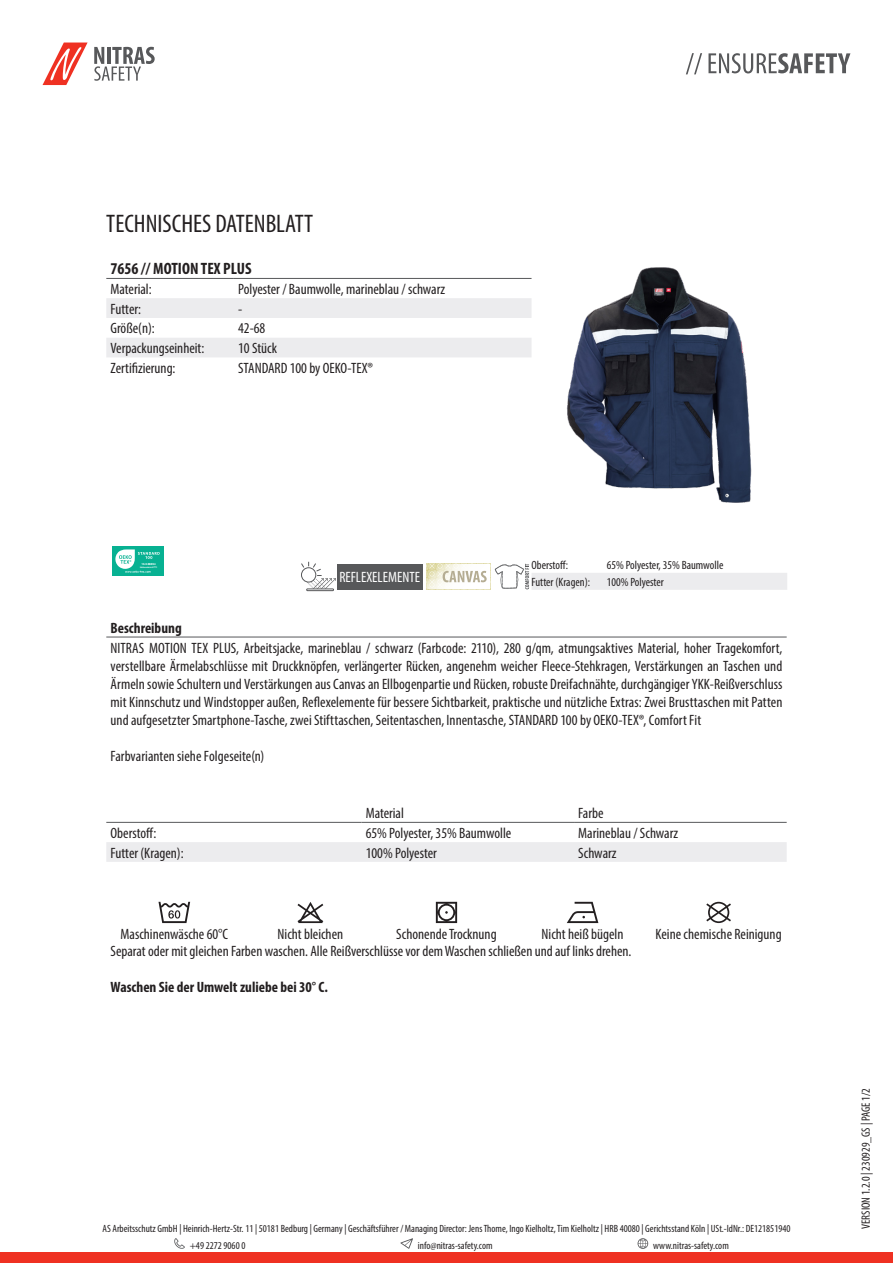
<style>
.page{position:relative;width:893px;height:1263px;background:#fff}
.page>*{position:absolute;margin:0;border:0;box-sizing:border-box;transform-origin:0 0}
.t1{font:condensed 25.5px "Myriad Pro";color:#231f20}
.t2{font:700 condensed 16.5px "Myriad Pro";color:#231f20}
.Headline_Nitras{font:condensed 15px/18px "Myriad Pro";color:#231f20;text-align:justify}
.t3{font:700 condensed 15px "Myriad Pro";color:#231f20}
.t4{font:condensed 15px "Myriad Pro";color:#fff}
.t5{font:condensed 12px "Myriad Pro";color:#231f20}
.t6{font:condensed 10.5px/17px "Myriad Pro";color:#231f20}
.t7{font:700 3px "Foco";color:#fff}
.t8{font:700 2.4px "Foco";color:#fff}
</style>
<div class="page">
<div style="left:0;top:1252px;width:893px;height:11px;background:#ef3122"></div>
<svg style="left:174px;top:1238px;width:11px;height:11px"></svg>
<svg style="left:400px;top:1238px;width:13px;height:11px"></svg>
<svg style="left:638px;top:1238px;width:10px;height:11px"></svg>
<svg style="left:43px;top:43px;width:45px;height:42px"></svg>
<svg style="left:94px;top:47px;width:61px;height:34px"></svg>
<svg style="left:686px;top:53px;width:16px;height:21px"></svg>
<svg style="left:708px;top:53px;width:142px;height:20px"></svg>
<svg style="left:106px;top:298px;width:425px;height:59px"></svg>
<hr style="left:106px;top:278px;width:128px;height:1px;background:#57585a">
<hr style="left:234px;top:278px;width:297px;height:1px;background:#57585a">
<img style="left:531px;top:267px;width:221px;height:236px">
<div style="left:112px;top:546px;width:52px;height:29px;background:#07b192"></div>
<svg style="left:115px;top:549px;width:45px;height:24px"></svg>
<div style="left:337px;top:564px;width:85px;height:25px;background:#57585a"></div>
<svg style="left:426px;top:564px;width:361px;height:26px"></svg>
<hr style="left:106px;top:637px;width:681px;height:1px;background:#57585a">
<div style="left:106px;top:842px;width:681px;height:20px;background:#ececee"></div>
<hr style="left:106px;top:822px;width:255px;height:1px;background:#57585a">
<hr style="left:361px;top:822px;width:213px;height:1px;background:#57585a">
<hr style="left:574px;top:822px;width:213px;height:1px;background:#57585a">
<svg style="left:158px;top:902px;width:32px;height:21px"></svg>
<svg style="left:297px;top:902px;width:26px;height:21px"></svg>
<svg style="left:436px;top:902px;width:21px;height:21px"></svg>
<svg style="left:567px;top:902px;width:31px;height:21px"></svg>
<svg style="left:706px;top:902px;width:25px;height:21px"></svg>
<svg style="left:301px;top:562px;width:35px;height:27px"></svg>
<div style="left:306px;top:589px;width:28px;height:2px;border:1px solid #57585a"></div>
<p class="t1" style="left:106px;top:208px;width:208px">TECHNISCHES DATENBLATT</p>
<p class="t2" style="left:111px;top:258px;width:142px">7656 // MOTION TEX PLUS</p>
<p class="Headline_Nitras" style="left:111px;top:280px;width:43px">Material:</p>
<p class="Headline_Nitras" style="left:238px;top:280px;width:209px">Polyester / Baumwolle, marineblau / schwarz</p>
<p class="Headline_Nitras" style="left:111px;top:300px;width:32px">Futter:</p>
<p class="Headline_Nitras" style="left:238px;top:300px;width:6px">-</p>
<p class="Headline_Nitras" style="left:111px;top:319px;width:46px">Größe(n):</p>
<p class="Headline_Nitras" style="left:238px;top:319px;width:29px">42-68</p>
<p class="Headline_Nitras" style="left:111px;top:339px;width:95px">Verpackungseinheit:</p>
<p class="Headline_Nitras" style="left:238px;top:339px;width:40px">10 Stück</p>
<p class="Headline_Nitras" style="left:111px;top:359px;width:67px">Zertifizierung:</p>
<p class="Headline_Nitras" style="left:238px;top:359px;width:136px">STANDARD 100 by OEKO-TEX®</p>
<p class="t7" style="left:141px;top:562px;width:16px">16.0.88894</p>
<p class="t8" style="left:140px;top:565px;width:19px">Hohenstein HTTI</p>
<p class="t4" style="left:339px;top:568px;width:82px">REFLEXELEMENTE</p>
<p class="t5" style="left:531px;top:558px;width:38px">Oberstoff:</p>
<p class="t5" style="left:607px;top:558px;width:118px">65% Polyester, 35% Baumwolle</p>
<p class="t5" style="left:531px;top:575px;width:60px">Futter (Kragen):</p>
<p class="t5" style="left:607px;top:575px;width:58px">100% Polyester</p>
<p class="t3" style="left:111px;top:618px;width:73px">Beschreibung</p>
<p class="Headline_Nitras" style="left:111px;top:638px;width:673px">NITRAS MOTION TEX PLUS, Arbeitsjacke, marineblau / schwarz (Farbcode: 2110), 280 g/qm, atmungsaktives Material, hoher Tragekomfort, verstellbare Ärmelabschlüsse mit Druckknöpfen, verlängerter Rücken, angenehm weicher Fleece-Stehkragen, Verstärkungen an Taschen und Ärmeln sowie Schultern und Verstärkungen aus Canvas an Ellbogenpartie und Rücken, robuste Dreifachnähte, durchgängiger YKK-Reißverschluss mit Kinnschutz und Windstopper außen, Reflexelemente für bessere Sichtbarkeit, praktische und nützliche Extras: Zwei Brusttaschen mit Patten und aufgesetzter Smartphone-Tasche, zwei Stifttaschen, Seitentaschen, Innentasche, STANDARD 100 by OEKO-TEX®, Comfort Fit</p>
<p class="Headline_Nitras" style="left:111px;top:746px;width:155px">Farbvarianten siehe Folgeseite(n)</p>
<p class="Headline_Nitras" style="left:366px;top:804px;width:40px">Material</p>
<p class="Headline_Nitras" style="left:578px;top:804px;width:27px">Farbe</p>
<p class="Headline_Nitras" style="left:111px;top:824px;width:47px">Oberstoff:</p>
<p class="Headline_Nitras" style="left:366px;top:824px;width:147px">65% Polyester, 35% Baumwolle</p>
<p class="Headline_Nitras" style="left:578px;top:824px;width:101px">Marineblau / Schwarz</p>
<p class="Headline_Nitras" style="left:111px;top:843px;width:75px">Futter (Kragen):</p>
<p class="Headline_Nitras" style="left:366px;top:843px;width:73px">100% Polyester</p>
<p class="Headline_Nitras" style="left:578px;top:843px;width:40px">Schwarz</p>
<p class="Headline_Nitras" style="left:121px;top:924px;width:109px">Maschinenwäsche 60°C</p>
<p class="Headline_Nitras" style="left:278px;top:924px;width:67px">Nicht bleichen</p>
<p class="Headline_Nitras" style="left:396px;top:924px;width:102px">Schonende Trocknung</p>
<p class="Headline_Nitras" style="left:542px;top:924px;width:83px">Nicht heiß bügeln</p>
<p class="Headline_Nitras" style="left:656px;top:924px;width:128px">Keine chemische Reinigung</p>
<p class="Headline_Nitras" style="left:111px;top:942px;width:522px">Separat oder mit gleichen Farben waschen. Alle Reißverschlüsse vor dem Waschen schließen und auf links drehen.</p>
<p class="t3" style="left:111px;top:978px;width:219px">Waschen Sie der Umwelt zuliebe bei 30° C.</p>
<p class="t6" style="left:190px;top:1220px;width:602px;text-indent:-87px">AS Arbeitsschutz GmbH | Heinrich-Hertz-Str. 11 | 50181 Bedburg | Germany | Geschäftsführer / Managing Director: Jens Thome, Ingo Kielholtz, Tim Kielholtz | HRB 40080 | Gerichtsstand Köln | USt.-IdNr.: DE121851940 +49 2272 9060 0</p>
<p class="t6" style="left:418px;top:1237px;width:76px">info@nitras-safety.com</p>
<p class="t6" style="left:653px;top:1237px;width:77px">www.nitras-safety.com</p>
<p class="t5" style="left:859px;top:1229px;width:142px;rotate:-90deg">VERSION 1.2.0 | 230929_GS | PAGE 1/2</p>
</div>
